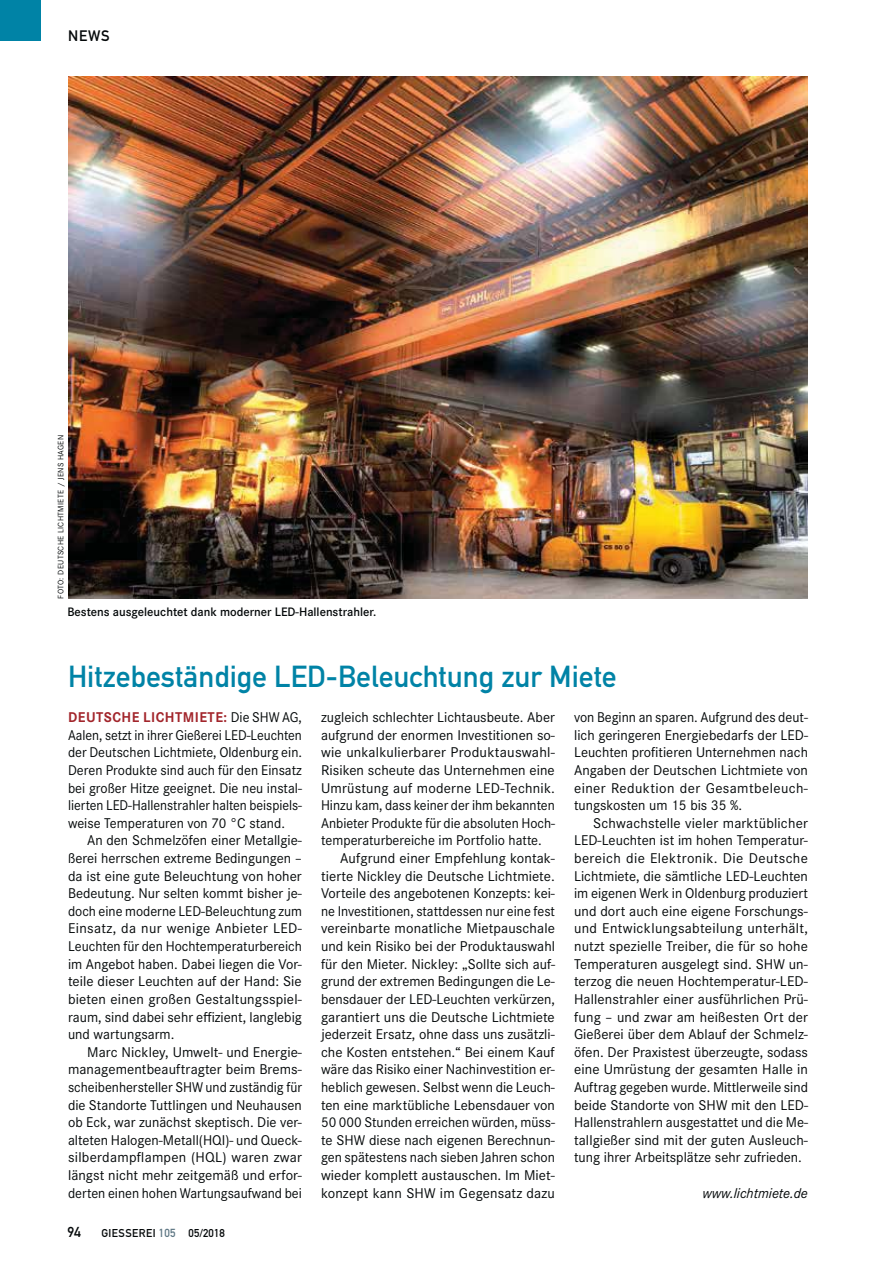
<style>
.page{position:relative;width:893px;height:1263px;background:#fff}
.page>*{position:absolute;margin:0;border:0;box-sizing:border-box;transform-origin:0 0}
.t1{font:30px "DIN Mittelschrift Std";color:#0083a6}
.t2{font:15px "DIN Mittelschrift Std";color:#040809}
.t3{font:14.7px/17.5px "Corporate S";color:#040809;text-align:justify}
.t4{font:14.7px/17.5px "Corporate S";color:#040809;text-align:justify;scale:.96 1}
.t5{font:italic 14.7px "Corporate S";color:#040809}
.t6{font:14.25px "DIN Mittelschrift Std";color:#040809}
.t7{font:600 12.75px "Corporate S";color:#040809}
.t8{font:11.25px "DIN Mittelschrift Std";letter-spacing:.04em;color:#040809}
.t9{font:8.25px "Corporate S";letter-spacing:.04em;color:#040809}
.s1{font-weight:700;color:#a2252b}
.s2{font-size:11.55px;color:#5d7683}
</style>
<div class="page">
<div style="left:0;top:0;width:40px;height:41px;background:#0083a6"></div>
<img style="left:68px;top:77px;width:740px;height:522px">
<p class="t2" style="left:68px;top:30px;width:43px">NEWS</p>
<p class="t9" style="left:58px;top:599px;width:165px;rotate:-90deg">FOTO: DEUTSCHE LICHTMIETE / JENS HAGEN</p>
<p class="t7" style="left:67px;top:607px;width:310px">Bestens ausgeleuchtet dank moderner LED-Hallenstrahler.</p>
<h1 class="t1" style="left:68px;top:665px;width:550px">Hitzebeständige LED-Beleuchtung zur Miete</h1>
<p class="t4" style="left:68px;top:709px;width:245px"><span class="s1">DEUTSCHE LICHTMIETE:</span> Die SHW AG, Aalen, setzt in ihrer Gießerei LED-Leuchten der Deutschen Lichtmiete, Oldenburg ein.<br>Deren Produkte sind auch für den Einsatz bei großer Hitze geeignet. Die neu instal&shy;lierten LED-Hallenstrahler halten beispiels&shy;weise Temperaturen von 70 °C stand.</p>
<p class="t3" style="left:68px;top:833px;width:235px;text-indent:19px">An den Schmelzöfen einer Metallgie&shy;ßerei herrschen extreme Bedingungen – da ist eine gute Beleuchtung von hoher Bedeutung. Nur selten kommt bisher je&shy;doch eine moderne LED-Beleuchtung zum Einsatz, da nur wenige Anbieter LED-Leuchten für den Hochtemperaturbereich im Angebot haben. Dabei liegen die Vor&shy;teile dieser Leuchten auf der Hand: Sie bieten einen großen Gestaltungsspiel&shy;raum, sind dabei sehr effizient, langlebig und wartungsarm.</p>
<p class="t3" style="left:68px;top:1044px;width:235px;text-indent:19px">Marc Nickley, Umwelt- und Energie&shy;managementbeauftragter beim Brems&shy;scheibenhersteller SHW und zuständig für die Standorte Tuttlingen und Neuhausen ob Eck, war zunächst skeptisch. Die ver&shy;alteten Halogen-Metall(HQI)- und Queck&shy;silberdampflampen (HQL) waren zwar längst nicht mehr zeitgemäß und erfor&shy;derten einen hohen Wartungsaufwand bei</p>
<p class="t3" style="left:574px;top:709px;width:235px">von Beginn an sparen. Aufgrund des deut&shy;lich geringeren Energiebedarfs der LED-Leuchten profitieren Unternehmen nach Angaben der Deutschen Lichtmiete von einer Reduktion der Gesamtbeleuch&shy;tungskosten um 15 bis 35 %.</p>
<p class="t3" style="left:574px;top:815px;width:235px;text-indent:19px">Schwachstelle vieler marktüblicher LED-Leuchten ist im hohen Temperatur&shy;bereich die Elektronik. Die Deutsche Lichtmiete, die sämtliche LED-Leuchten im eigenen Werk in Oldenburg produziert und dort auch eine eigene Forschungs&shy;und Entwicklungsabteilung unterhält, nutzt spezielle Treiber, die für so hohe Temperaturen ausgelegt sind. SHW un&shy;terzog die neuen Hochtemperatur-LED-Hallenstrahler einer ausführlichen Prü&shy;fung – und zwar am heißesten Ort der Gießerei über dem Ablauf der Schmelz&shy;öfen. Der Praxistest überzeugte, sodass eine Umrüstung der gesamten Halle in Auftrag gegeben wurde. Mittlerweile sind beide Standorte von SHW mit den LED-Hallenstrahlern ausgestattet und die Me&shy;tallgießer sind mit der guten Ausleuch&shy;tung ihrer Arbeitsplätze sehr zufrieden.</p>
<p class="t5" style="left:702px;top:1184px;width:107px">www.lichtmiete.de</p>
<p class="t3" style="left:321px;top:709px;width:235px">zugleich schlechter Lichtausbeute. Aber</p>
<p class="t3" style="left:321px;top:727px;width:235px">aufgrund der enormen Investitionen so-</p>
<p class="t3" style="left:321px;top:744px;width:235px">wie unkalkulierbarer Produktauswahl-</p>
<p class="t3" style="left:321px;top:762px;width:235px">Risiken scheute das Unternehmen eine</p>
<p class="t3" style="left:321px;top:780px;width:235px">Umrüstung auf moderne LED-Technik.</p>
<p class="t4" style="left:321px;top:797px;width:245px">Hinzu kam, dass keiner der ihm bekannten</p>
<p class="t4" style="left:321px;top:815px;width:245px">Anbieter Produkte für die absoluten Hoch-</p>
<p class="t3" style="left:321px;top:833px;width:222px">temperaturbereiche im Portfolio hatte.</p>
<p class="t3" style="left:340px;top:850px;width:216px">Aufgrund einer Empfehlung kontak-</p>
<p class="t3" style="left:321px;top:868px;width:235px">tierte Nickley die Deutsche Lichtmiete.</p>
<p class="t3" style="left:321px;top:885px;width:235px">Vorteile des angebotenen Konzepts: kei-</p>
<p class="t3" style="left:321px;top:903px;width:235px">ne Investitionen, stattdessen nur eine fest</p>
<p class="t3" style="left:321px;top:921px;width:235px">vereinbarte monatliche Mietpauschale</p>
<p class="t3" style="left:321px;top:938px;width:235px">und kein Risiko bei der Produktauswahl</p>
<p class="t3" style="left:321px;top:956px;width:235px">für den Mieter. Nickley: „Sollte sich auf-</p>
<p class="t3" style="left:321px;top:973px;width:235px">grund der extremen Bedingungen die Le-</p>
<p class="t3" style="left:321px;top:991px;width:235px">bensdauer der LED-Leuchten verkürzen,</p>
<p class="t3" style="left:321px;top:1009px;width:235px">garantiert uns die Deutsche Lichtmiete</p>
<p class="t3" style="left:321px;top:1026px;width:235px">jederzeit Ersatz, ohne dass uns zusätzli-</p>
<p class="t3" style="left:321px;top:1044px;width:235px">che Kosten entstehen.“ Bei einem Kauf</p>
<p class="t3" style="left:321px;top:1062px;width:235px">wäre das Risiko einer Nachinvestition er-</p>
<p class="t3" style="left:321px;top:1079px;width:235px">heblich gewesen. Selbst wenn die Leuch-</p>
<p class="t3" style="left:321px;top:1097px;width:235px">ten eine marktübliche Lebensdauer von</p>
<p class="t3" style="left:321px;top:1114px;width:235px">50 000 Stunden erreichen würden, müss-</p>
<p class="t3" style="left:321px;top:1132px;width:235px">te SHW diese nach eigenen Berechnun-</p>
<p class="t3" style="left:321px;top:1150px;width:235px">gen spätestens nach sieben Jahren schon</p>
<p class="t3" style="left:321px;top:1167px;width:235px">wieder komplett austauschen. Im Miet-</p>
<p class="t3" style="left:321px;top:1185px;width:235px">konzept kann SHW im Gegensatz dazu</p>
<p class="t6" style="left:67px;top:1227px;width:15px">94</p>
<p class="t8" style="left:101px;top:1229px;width:125px">GIESSEREI <span class="s2">105</span> 05/2018</p>
</div>
